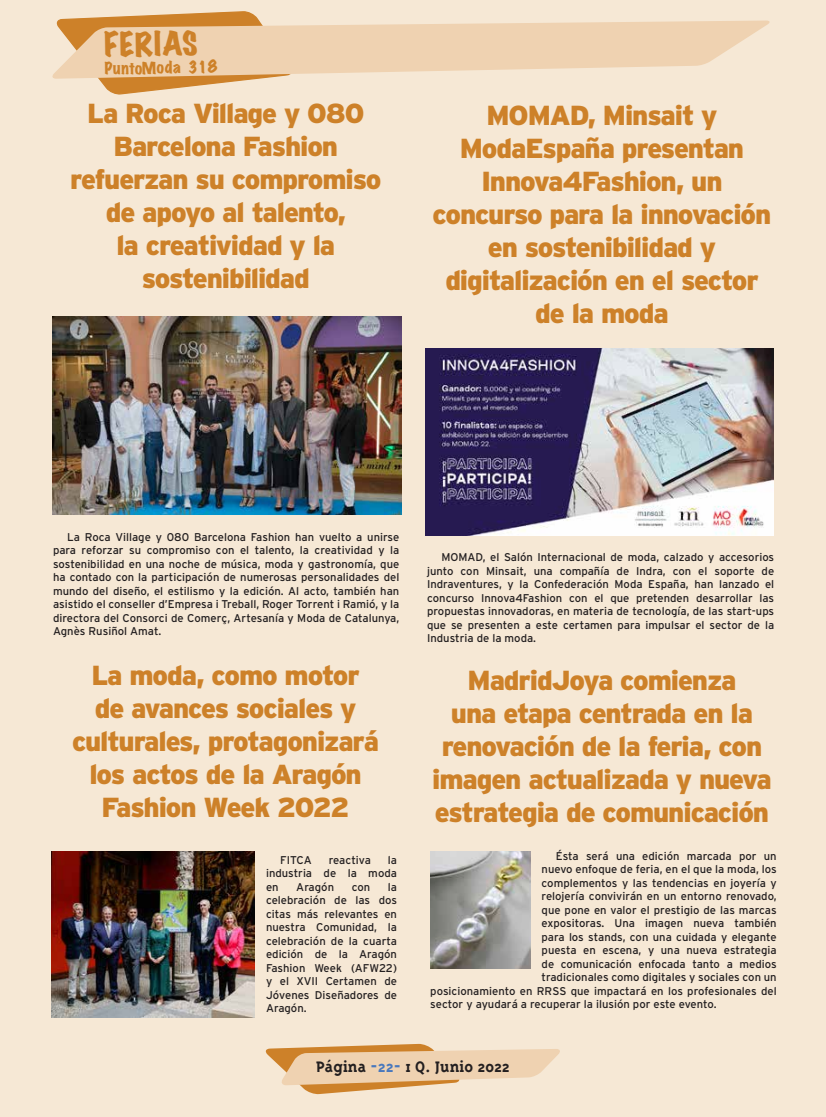
<style>
.page{position:relative;width:826px;height:1117px;background:#fff}
.page>*{position:absolute;margin:0;border:0;box-sizing:border-box;transform-origin:0 0}
.t1{font:expanded 30px "Marker Felt";color:#cd8129}
.t2{font:900 27.5px/33px "Interstate";letter-spacing:-.04em;color:#cd8129;text-align:center}
.t3{font:700 17.5px "Triplex Serif";color:#231f20}
.t4{font:expanded 15px "Marker Felt";color:#cd8129}
.t5{font:11.25px/13.5px "Interstate";color:#231f20;text-align:justify}
.s1{color:#4978bd}
</style>
<div class="page">
<div style="left:0;top:0;width:826px;height:1116px;background:#f6e8d5"></div>
<svg style="left:265px;top:1043px;width:295px;height:51px"></svg>
<svg style="left:59px;top:12px;width:200px;height:82px"></svg>
<svg style="left:52px;top:20px;width:718px;height:59px;fill:#efd2b1"></svg>
<img style="left:51px;top:851px;width:204px;height:166px">
<img style="left:52px;top:316px;width:349px;height:199px">
<img style="left:425px;top:348px;width:348px;height:187px">
<img style="left:430px;top:851px;width:101px;height:116px">
<h1 class="t1" style="left:104px;top:22px;width:95px;rotate:-1deg">FERIAS</h1>
<h3 class="t4" style="left:104px;top:57px;width:114px;rotate:-1deg">PuntoModa 318</h3>
<h2 class="t2" style="left:70px;top:96px;width:313px">La Roca Village y 080<br>Barcelona Fashion refuerzan su compromiso de apoyo al talento,<br>la creatividad y la sostenibilidad</h2>
<h2 class="t2" style="left:432px;top:98px;width:340px">MOMAD, Minsait y<br>ModaEspaña presentan<br>Innova4Fashion, un concurso para la innovación en sostenibilidad y digitalización en el sector de la moda</h2>
<p class="t5" style="left:53px;top:530px;width:348px;text-indent:14px">La Roca Village y 080 Barcelona Fashion han vuelto a unirse para reforzar su compromiso con el talento, la creatividad y la sostenibilidad en una noche de música, moda y gastronomía, que ha contado con la participación de numerosas personalidades del mundo del diseño, el estilismo y la edición. Al acto, también han asistido el conseller d’Empresa i Treball, Roger Torrent i Ramió, y la directora del Consorci de Comerç, Artesanía y Moda de Catalunya, Agnès Rusiñol Amat.</p>
<h2 class="t2" style="left:72px;top:658px;width:308px">La moda, como motor<br>de avances sociales y culturales, protagonizará los actos de la Aragón<br>Fashion Week 2022</h2>
<p class="t5" style="left:280px;top:852px;width:33px">FITCA</p>
<p class="t5" style="left:329px;top:852px;width:44px">reactiva</p>
<p class="t5" style="left:266px;top:852px;width:132px;text-indent:122px">la industria de la moda en</p>
<p class="t5" style="left:296px;top:879px;width:39px">Aragón</p>
<p class="t5" style="left:352px;top:879px;width:20px">con</p>
<p class="t5" style="left:266px;top:879px;width:132px;text-indent:122px">la celebración de las dos citas más relevantes en nuestra Comunidad, la celebración de la cuarta edición de la Aragón Fashion Week (AFW22) y el XVII Certamen de Jóvenes Diseñadores de Aragón.</p>
<p class="t5" style="left:427px;top:550px;width:348px;text-indent:14px">MOMAD, el Salón Internacional de moda, calzado y accesorios junto con Minsait, una compañía de Indra, con el soporte de Indraventures, y la Confederación Moda España, han lanzado el concurso Innova4Fashion con el que pretenden desarrollar las propuestas innovadoras, en materia de tecnología, de las start-ups que se presenten a este certamen para impulsar el sector de la Industria de la moda.</p>
<h2 class="t2" style="left:432px;top:663px;width:341px">MadridJoya comienza<br>una etapa centrada en la renovación de la feria, con imagen actualizada y nueva estrategia de comunicación</h2>
<p class="t5" style="left:555px;top:848px;width:222px">Ésta será una edición marcada por un</p>
<p class="t5" style="left:541px;top:862px;width:237px">nuevo enfoque de feria, en el que la moda, los</p>
<p class="t5" style="left:541px;top:875px;width:237px">complementos y las tendencias en joyería y</p>
<p class="t5" style="left:541px;top:889px;width:237px">relojería convivirán en un entorno renovado,</p>
<p class="t5" style="left:541px;top:902px;width:237px">que pone en valor el prestigio de las marcas</p>
<p class="t5" style="left:541px;top:916px;width:237px">expositoras. Una imagen nueva también</p>
<p class="t5" style="left:541px;top:929px;width:237px">para los stands, con una cuidada y elegante</p>
<p class="t5" style="left:541px;top:943px;width:236px">puesta en escena, y una nueva estrategia</p>
<p class="t5" style="left:541px;top:956px;width:237px">de comunicación enfocada tanto a medios</p>
<p class="t5" style="left:541px;top:970px;width:237px">tradicionales como digitales y sociales con un</p>
<p class="t5" style="left:430px;top:983px;width:348px">posicionamiento en RRSS que impactará en los profesionales del</p>
<p class="t5" style="left:430px;top:997px;width:288px">sector y ayudará a recuperar la ilusión por este evento.</p>
<h3 class="t3" style="left:316px;top:1056px;width:195px">Página <span class="s1">-22-</span> 1 Q. Junio 2022</h3>
</div>
